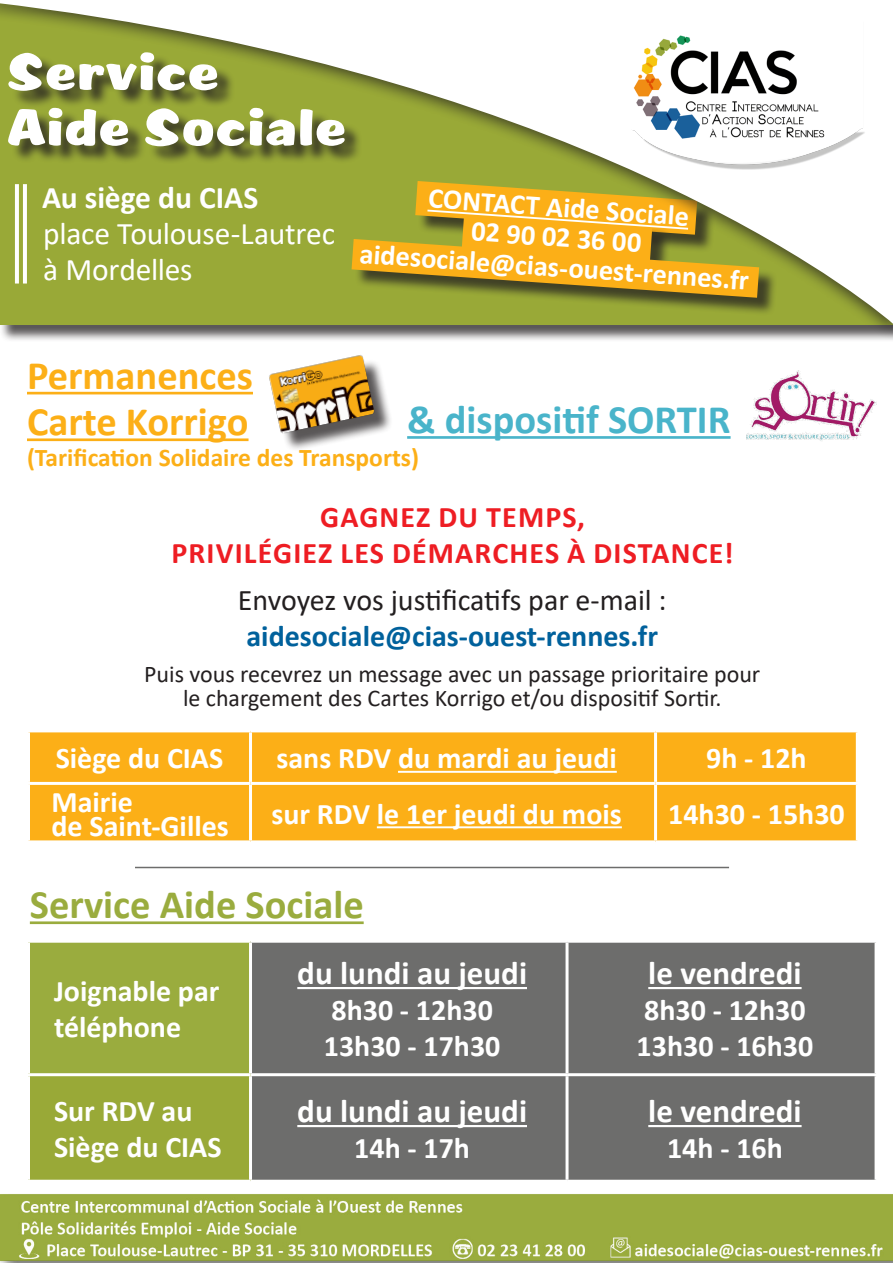
<style>
.page{position:relative;width:893px;height:1263px;background:#fff}
.page>*{position:absolute;margin:0;border:0;box-sizing:border-box;transform-origin:0 0}
.t1{font:51px "SCRIPT1 Rager Hevvy Normal";color:#fff}
.t2{font:700 40.5px "Calibri";color:#fcaf17}
.t3{font:700 40.5px "Calibri";color:#9aac3e}
.t4{font:700 40.5px "Calibri";color:#49b4ca}
.t5{font:700 33px "Calibri";color:#fff}
.t6{font:31.5px/36px "Calibri";letter-spacing:-.01em;color:#fff}
.t7{font:700 30px/36px "Calibri";color:#fff}
.t8{font:700 30px "Calibri";letter-spacing:.04em;color:#ee1d23}
.t9{font:30px "Calibri";letter-spacing:-.005em;color:#231f20}
.t10{font:700 30px "Calibri";color:#00619c}
.t11{font:700 28.5px/30px "Calibri";color:#fff;text-align:center}
.t12{font:700 25.5px "Calibri";color:#fcaf17}
.t13{font:24px "Calibri";color:#231f20}
.s1{font-weight:700}
</style>
<div class="page">
<img style="left:0;top:1194px;width:893px;height:69px">
<hr style="left:30px;top:921px;width:334px;height:3px;background:#9aac3e">
<hr style="left:27px;top:438px;width:222px;height:3px;background:#fcaf17">
<hr style="left:407px;top:436px;width:324px;height:3px;background:#49b4ca">
<div style="left:273px;top:359px;width:120px;height:92px;background:#231f20;opacity:.75"></div>
<img style="left:269px;top:355px;width:116px;height:88px">
<img style="left:746px;top:370px;width:131px;height:71px">
<div style="left:0;top:0;width:893px;height:342px;background:#231f20;opacity:.75"></div>
<svg style="left:0;top:0;width:893px;height:326px"></svg>
<img style="left:631px;top:22px;width:235px;height:148px">
<hr style="left:135px;top:867px;width:594px;height:1px;background:#6d6d6c">
<div style="left:30px;top:732px;width:826px;height:108px;background:#fcaf17"></div>
<hr style="left:249px;top:732px;width:3px;height:50px;background:#fff">
<hr style="left:654px;top:732px;width:3px;height:50px;background:#fff">
<hr style="left:27px;top:782px;width:223px;height:3px;background:#fff">
<hr style="left:250px;top:782px;width:406px;height:3px;background:#fff">
<hr style="left:249px;top:785px;width:3px;height:55px;background:#fff">
<hr style="left:656px;top:782px;width:203px;height:3px;background:#fff">
<hr style="left:654px;top:785px;width:3px;height:55px;background:#fff">
<hr style="left:398px;top:771px;width:219px;height:2px;background:#fff">
<hr style="left:377px;top:826px;width:245px;height:2px;background:#fff">
<div style="left:28px;top:941px;width:222px;height:134px;background:#9aac3e"></div>
<div style="left:252px;top:943px;width:622px;height:237px;background:#6d6d6c"></div>
<div style="left:28px;top:1075px;width:222px;height:106px;background:#99a937"></div>
<hr style="left:27px;top:940px;width:223px;height:3px;background:#fff">
<hr style="left:27px;top:943px;width:3px;height:130px;background:#fff">
<hr style="left:249px;top:943px;width:3px;height:130px;background:#fff">
<hr style="left:566px;top:943px;width:2px;height:130px;background:#fff">
<svg style="left:874px;top:943px;width:1px;height:130px"></svg>
<hr style="left:27px;top:1073px;width:223px;height:3px;background:#fff">
<hr style="left:27px;top:1076px;width:3px;height:104px;background:#fff">
<hr style="left:250px;top:1073px;width:317px;height:3px;background:#fff">
<hr style="left:249px;top:1076px;width:3px;height:104px;background:#fff">
<hr style="left:567px;top:1073px;width:311px;height:3px;background:#fff">
<hr style="left:566px;top:1076px;width:2px;height:104px;background:#fff">
<svg style="left:874px;top:1076px;width:2px;height:104px"></svg>
<hr style="left:27px;top:1180px;width:223px;height:3px;background:#fff">
<hr style="left:297px;top:987px;width:230px;height:2px;background:#fff">
<hr style="left:648px;top:987px;width:154px;height:2px;background:#fff">
<hr style="left:297px;top:1125px;width:230px;height:2px;background:#fff">
<hr style="left:648px;top:1125px;width:154px;height:2px;background:#fff">
<hr style="left:27px;top:392px;width:226px;height:2px;background:#fcaf17">
<p class="t1" style="left:7px;top:39px;width:214px">Service</p>
<p class="t1" style="left:7px;top:94px;width:341px">Aide Sociale</p>
<p class="t6" style="left:42px;top:179px;width:294px"><span class="s1">Au siège du CIAS<br></span>place Toulouse-Lautrec à Mordelles</p>
<p class="t11" style="left:365px;top:178px;width:392px;rotate:4deg">CONTACT Aide Sociale<br>02 90 02 36 00 aidesociale@cias-ouest-rennes.fr</p>
<p class="t2" style="left:27px;top:346px;width:227px">Permanences</p>
<p class="t4" style="left:407px;top:391px;width:325px">&amp; dispositif SORTIR</p>
<p class="t2" style="left:27px;top:393px;width:223px">Carte Korrigo</p>
<p class="t12" style="left:27px;top:439px;width:394px">(Tarification Solidaire des Transports)</p>
<p class="t8" style="left:320px;top:496px;width:266px">GAGNEZ DU TEMPS,</p>
<p class="t8" style="left:171px;top:532px;width:564px">PRIVILÉGIEZ LES DÉMARCHES À DISTANCE!</p>
<p class="t9" style="left:238px;top:579px;width:430px">Envoyez vos justificatifs par e-mail :</p>
<p class="t10" style="left:246px;top:614px;width:413px">aidesociale@cias-ouest-rennes.fr</p>
<p class="t13" style="left:144px;top:657px;width:618px">Puis vous recevrez un message avec un passage prioritaire pour</p>
<p class="t13" style="left:183px;top:681px;width:540px">le chargement des Cartes Korrigo et/ou dispositif Sortir.</p>
<p class="t7" style="left:56px;top:740px;width:169px">Siège du CIAS</p>
<p class="t7" style="left:276px;top:740px;width:342px">sans RDV du mardi au jeudi</p>
<p class="t7" style="left:706px;top:740px;width:102px">9h - 12h</p>
<p class="t7" style="left:52px;top:789px;width:179px;line-height:24px">Mairie<br>de Saint-Gilles</p>
<p class="t7" style="left:271px;top:795px;width:352px">sur RDV le 1er jeudi du mois</p>
<p class="t7" style="left:668px;top:795px;width:178px">14h30 - 15h30</p>
<p class="t3" style="left:30px;top:876px;width:335px">Service Aide Sociale</p>
<p class="t7" style="left:54px;top:973px;width:167px">Joignable par téléphone</p>
<p class="t5" style="left:297px;top:950px;width:231px">du lundi au jeudi</p>
<p class="t7" style="left:331px;top:992px;width:163px">8h30 - 12h30</p>
<p class="t7" style="left:324px;top:1028px;width:178px">13h30 - 17h30</p>
<p class="t7" style="left:54px;top:1093px;width:169px">Sur RDV au<br>Siège du CIAS</p>
<p class="t5" style="left:297px;top:1088px;width:231px">du lundi au jeudi</p>
<p class="t7" style="left:354px;top:1130px;width:117px">14h - 17h</p>
<p class="t5" style="left:648px;top:950px;width:155px">le vendredi</p>
<p class="t7" style="left:644px;top:992px;width:163px">8h30 - 12h30</p>
<p class="t7" style="left:637px;top:1028px;width:178px">13h30 - 16h30</p>
<p class="t5" style="left:648px;top:1088px;width:155px">le vendredi</p>
<p class="t7" style="left:667px;top:1130px;width:117px">14h - 16h</p>
</div>
